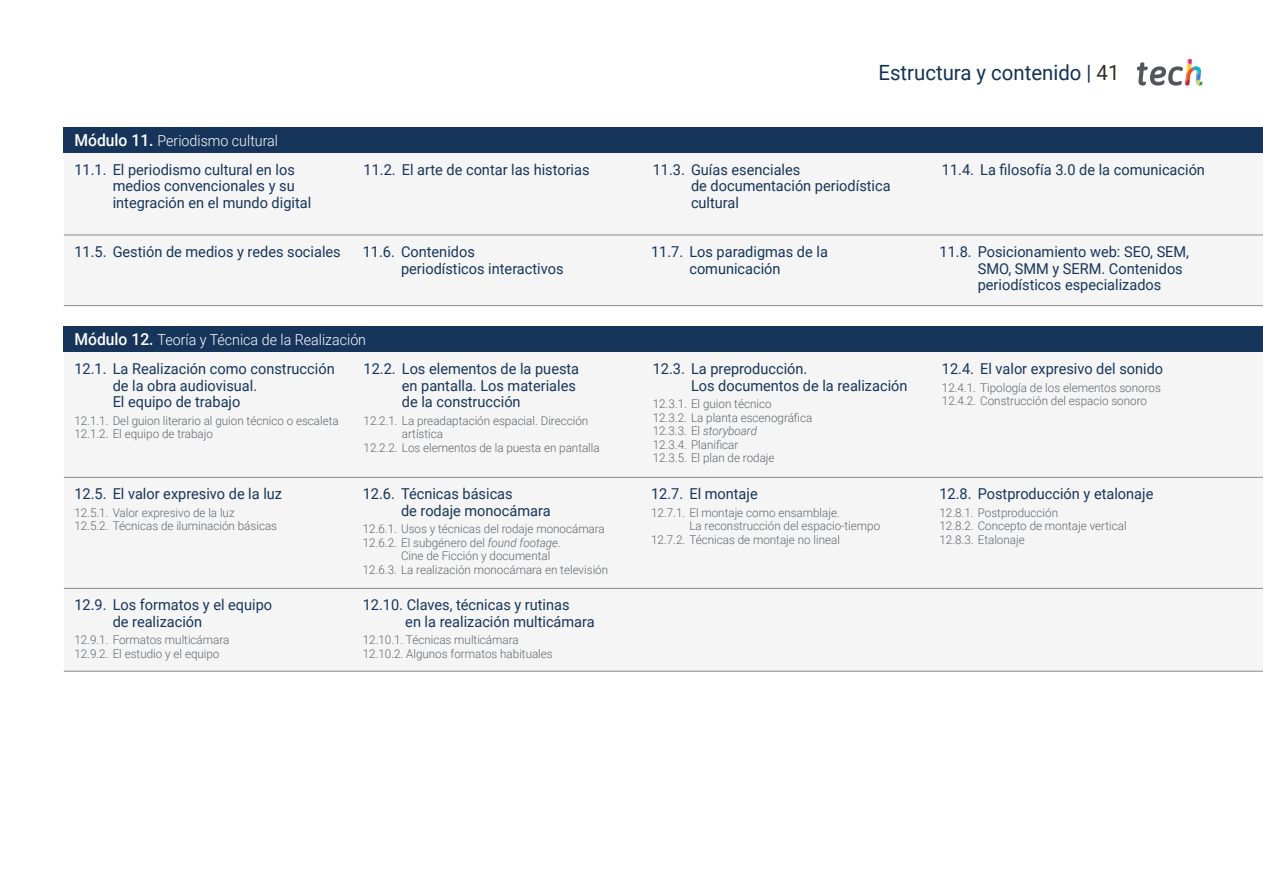
<style>
.page{position:relative;width:1263px;height:893px;background:#fff}
.page>*{position:absolute;margin:0;border:0;box-sizing:border-box;transform-origin:0 0}
.t1{font:21px "Roboto";color:#123352}
.t2{font:15px/16.5px "Roboto";color:#17355b}
.t3{font:300 15px "Roboto";color:#fff;scale:.95 1}
.t4{font:300 12px/13.5px "Roboto";color:#61646a}
.s1{font-weight:500;font-size:16.5px}
.s2{color:#312e20}
.s3{font-style:italic}
</style>
<div class="page">
<div style="left:64px;top:153px;width:1199px;height:153px;background:#f4f5f4"></div>
<div style="left:64px;top:344px;width:1199px;height:327px;background:#f4f5f4"></div>
<div style="left:64px;top:128px;width:1199px;height:25px;background:#17355b"></div>
<div style="left:64px;top:327px;width:1199px;height:25px;background:#17355b"></div>
<hr style="left:64px;top:235px;width:1199px;height:1px;background:#878a8e">
<hr style="left:64px;top:477px;width:1199px;height:1px;background:#878a8e">
<hr style="left:64px;top:305px;width:1199px;height:1px;background:#878a8e">
<hr style="left:64px;top:588px;width:1199px;height:1px;background:#878a8e">
<hr style="left:64px;top:671px;width:1199px;height:1px;background:#878a8e">
<svg style="left:1137px;top:59px;width:65px;height:27px"></svg>
<p class="t3" style="left:74px;top:130px;width:216px"><span class="s1">Módulo 11.</span> Periodismo cultural</p>
<h1 class="t1" style="left:878px;top:57px;width:242px">Estructura y contenido | <span class="s2">41</span></h1>
<p class="t2" style="left:113px;top:161px;width:200px;text-indent:-38px">11.1. El periodismo cultural en los medios convencionales y su integración en el mundo digital</p>
<p class="t2" style="left:364px;top:161px;width:228px">11.2. El arte de contar las historias</p>
<p class="t2" style="left:691px;top:161px;width:201px;text-indent:-38px">11.3. Guías esenciales<br>de documentación periodística cultural</p>
<p class="t2" style="left:942px;top:161px;width:265px">11.4. La filosofía 3.0 de la comunicación</p>
<p class="t2" style="left:74px;top:243px;width:268px">11.5. Gestión de medios y redes sociales</p>
<p class="t2" style="left:401px;top:243px;width:164px;text-indent:-38px">11.6. Contenidos<br>periodísticos interactivos</p>
<p class="t2" style="left:689px;top:243px;width:140px;text-indent:-38px">11.7. Los paradigmas de la comunicación</p>
<p class="t2" style="left:978px;top:243px;width:213px;text-indent:-38px">11.8. Posicionamiento web: SEO, SEM,<br>SMO, SMM y SERM. Contenidos periodísticos especializados</p>
<p class="t3" style="left:74px;top:330px;width:309px"><span class="s1">Módulo 12.</span> Teoría y Técnica de la Realización</p>
<p class="t2" style="left:113px;top:360px;width:223px;text-indent:-38px">12.1. La Realización como construcción de la obra audiovisual.<br>El equipo de trabajo</p>
<p class="t4" style="left:74px;top:413px;width:266px">12.1.1. Del guion literario al guion técnico o escaleta<br>12.1.2. El equipo de trabajo</p>
<p class="t2" style="left:74px;top:485px;width:209px">12.5. El valor expresivo de la luz</p>
<p class="t4" style="left:74px;top:505px;width:204px">12.5.1. Valor expresivo de la luz<br>12.5.2. Técnicas de iluminación básicas</p>
<p class="t2" style="left:113px;top:596px;width:161px;text-indent:-38px">12.9. Los formatos y el equipo de realización</p>
<p class="t4" style="left:74px;top:633px;width:156px">12.9.1. Formatos multicámara<br>12.9.2. El estudio y el equipo</p>
<p class="t2" style="left:402px;top:360px;width:179px;text-indent:-38px">12.2. Los elementos de la puesta en pantalla. Los materiales de la construcción</p>
<p class="t4" style="left:364px;top:413px;width:226px">12.2.1. La preadaptación espacial. Dirección</p>
<p class="t4" style="left:402px;top:427px;width:43px">artística</p>
<p class="t4" style="left:364px;top:440px;width:238px">12.2.2. Los elementos de la puesta en pantalla</p>
<p class="t2" style="left:401px;top:485px;width:151px;text-indent:-38px">12.6. Técnicas básicas<br>de rodaje monocámara</p>
<p class="t4" style="left:363px;top:522px;width:244px">12.6.1. Usos y técnicas del rodaje monocámara</p>
<p class="t4" style="left:363px;top:535px;width:200px">12.6.2. El subgénero del <span class="s3">found footage</span>.</p>
<p class="t4" style="left:401px;top:549px;width:151px">Cine de Ficción y documental</p>
<p class="t4" style="left:363px;top:562px;width:247px">12.6.3. La realización monocámara en televisión</p>
<p class="t2" style="left:405px;top:596px;width:191px;text-indent:-43px">12.10. Claves, técnicas y rutinas<br>en la realización multicámara</p>
<p class="t4" style="left:363px;top:633px;width:192px">12.10.1. Técnicas multicámara<br>12.10.2. Algunos formatos habituales</p>
<p class="t2" style="left:691px;top:360px;width:218px;text-indent:-38px">12.3. La preproducción.<br>Los documentos de la realización</p>
<p class="t4" style="left:653px;top:397px;width:161px">12.3.1. El guion técnico<br>12.3.2. La planta escenográfica<br>12.3.3. El <span class="s3">storyboard<br></span>12.3.4. Planificar<br>12.3.5. El plan de rodaje</p>
<p class="t2" style="left:651px;top:485px;width:108px">12.7. El montaje</p>
<p class="t4" style="left:651px;top:505px;width:190px">12.7.1. El montaje como ensamblaje.</p>
<p class="t4" style="left:689px;top:519px;width:192px">La reconstrucción del espacio-tiempo</p>
<p class="t4" style="left:651px;top:532px;width:190px">12.7.2. Técnicas de montaje no lineal</p>
<p class="t2" style="left:942px;top:360px;width:223px">12.4. El valor expresivo del sonido</p>
<p class="t4" style="left:942px;top:380px;width:220px">12.4.1. Tipología de los elementos sonoros<br>12.4.2. Construcción del espacio sonoro</p>
<p class="t2" style="left:939px;top:485px;width:215px">12.8. Postproducción y etalonaje</p>
<p class="t4" style="left:939px;top:505px;width:189px">12.8.1. Postproducción<br>12.8.2. Concepto de montaje vertical<br>12.8.3. Etalonaje</p>
</div>
